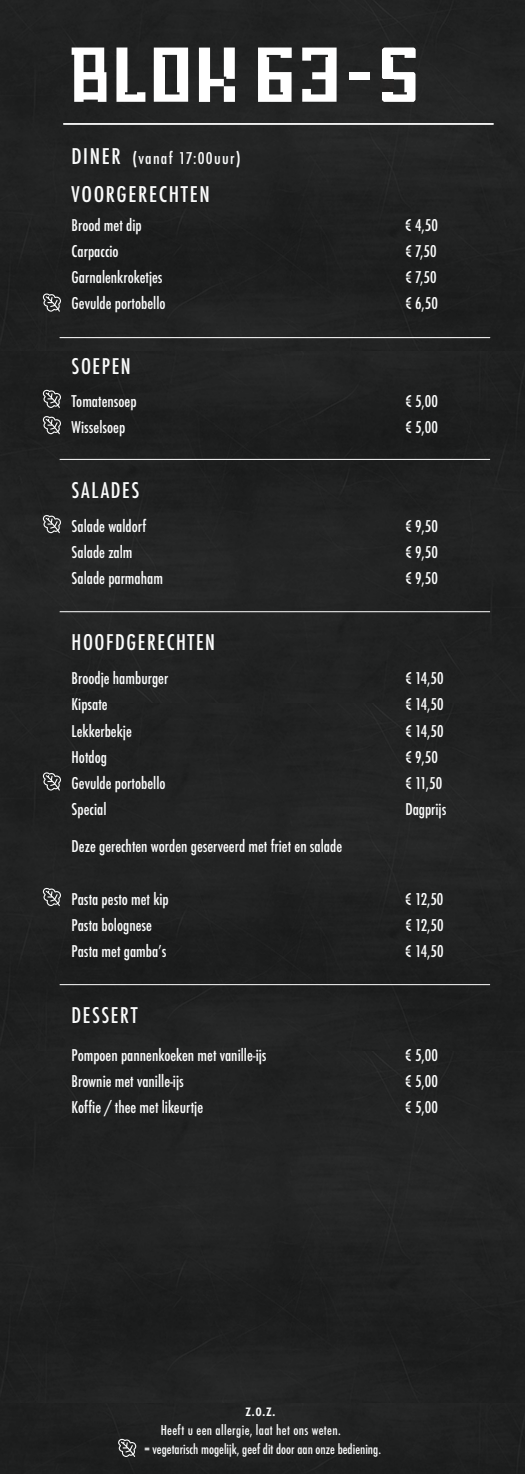
<style>
.page{position:relative;width:525px;height:1474px;background:#fff}
.page>*{position:absolute;margin:0;border:0;box-sizing:border-box;transform-origin:0 0}
.t1{font:500 condensed 21px "Futura";letter-spacing:.075em;color:#fafbfb}
.t2{font:500 condensed 21px "Futura";letter-spacing:.075em;color:#fafbfb;scale:1.05 1}
.t3{font:500 condensed 16.62px "Futura";color:#fafbfb}
.t4{font:500 condensed 15.75px "Futura";color:#fdfefe}
.t5{font:500 condensed 15.75px "Futura";letter-spacing:.075em;color:#fafbfb;scale:1.05 1}
.t6{font:500 condensed 13.12px "Futura";letter-spacing:.025em;color:#fafbfb}
.t7{font:500 condensed 12.95px "Futura";color:#fdfefe}
.s1{font-size:21px}
</style>
<div class="page">
<div style="left:0;top:0;width:525px;height:1051px;background:#212222"></div>
<div style="left:0;top:1051px;width:525px;height:422px;background:#212222"></div>
<hr style="left:63px;top:123px;width:431px;height:2px;background:#fff">
<svg style="left:258px;top:48px;width:34px;height:54px"></svg>
<svg style="left:199px;top:48px;width:36px;height:54px"></svg>
<svg style="left:116px;top:47px;width:29px;height:55px"></svg>
<svg style="left:72px;top:48px;width:34px;height:54px"></svg>
<svg style="left:154px;top:48px;width:34px;height:54px"></svg>
<svg style="left:302px;top:48px;width:35px;height:54px"></svg>
<svg style="left:378px;top:44px;width:41px;height:62px"></svg>
<div style="left:349px;top:72px;width:21px;height:7px;background:#fff"></div>
<hr style="left:60px;top:337px;width:430px;height:1px;background:#fff">
<svg style="left:43px;top:888px;width:18px;height:18px"></svg>
<hr style="left:60px;top:459px;width:430px;height:1px;background:#fff">
<hr style="left:60px;top:611px;width:430px;height:1px;background:#fff">
<hr style="left:60px;top:984px;width:430px;height:1px;background:#fff">
<svg style="left:118px;top:1438px;width:18px;height:18px"></svg>
<svg style="left:43px;top:293px;width:18px;height:19px"></svg>
<svg style="left:43px;top:515px;width:18px;height:18px"></svg>
<svg style="left:43px;top:390px;width:18px;height:18px"></svg>
<svg style="left:43px;top:416px;width:18px;height:18px"></svg>
<svg style="left:43px;top:772px;width:18px;height:18px"></svg>
<p class="t5" style="left:71px;top:148px;width:163px"><span class="s1">DINER</span> (vanaf 17:00uur)</p>
<h1 class="t2" style="left:72px;top:180px;width:133px">VOORGERECHTEN</h1>
<p class="t4" style="left:72px;top:214px;width:72px">Brood met dip</p>
<p class="t4" style="left:405px;top:214px;width:34px">€ 4,50</p>
<p class="t4" style="left:72px;top:241px;width:49px">Carpaccio</p>
<p class="t4" style="left:405px;top:241px;width:33px">€ 7,50</p>
<p class="t4" style="left:72px;top:267px;width:92px">Garnalenkroketjes</p>
<p class="t4" style="left:405px;top:267px;width:33px">€ 7,50</p>
<p class="t4" style="left:72px;top:293px;width:95px">Gevulde portobello</p>
<p class="t4" style="left:405px;top:293px;width:34px">€ 6,50</p>
<h1 class="t1" style="left:72px;top:353px;width:61px">SOEPEN</h1>
<p class="t4" style="left:72px;top:390px;width:66px">Tomatensoep</p>
<p class="t4" style="left:405px;top:390px;width:34px">€ 5,00</p>
<p class="t4" style="left:72px;top:417px;width:55px">Wisselsoep</p>
<p class="t4" style="left:405px;top:417px;width:34px">€ 5,00</p>
<h1 class="t1" style="left:72px;top:476px;width:69px">SALADES</h1>
<p class="t4" style="left:72px;top:516px;width:76px">Salade waldorf</p>
<p class="t4" style="left:405px;top:516px;width:34px">€ 9,50</p>
<p class="t4" style="left:72px;top:542px;width:63px">Salade zalm</p>
<p class="t4" style="left:405px;top:542px;width:34px">€ 9,50</p>
<p class="t4" style="left:72px;top:568px;width:93px">Salade parmaham</p>
<p class="t4" style="left:405px;top:568px;width:34px">€ 9,50</p>
<h1 class="t1" style="left:72px;top:628px;width:145px">HOOFDGERECHTEN</h1>
<p class="t4" style="left:72px;top:668px;width:98px">Broodje hamburger</p>
<p class="t4" style="left:405px;top:668px;width:40px">€ 14,50</p>
<p class="t4" style="left:72px;top:694px;width:38px">Kipsate</p>
<p class="t4" style="left:405px;top:694px;width:40px">€ 14,50</p>
<p class="t4" style="left:72px;top:720px;width:62px">Lekkerbekje</p>
<p class="t4" style="left:405px;top:720px;width:40px">€ 14,50</p>
<p class="t4" style="left:72px;top:747px;width:37px">Hotdog</p>
<p class="t4" style="left:405px;top:747px;width:34px">€ 9,50</p>
<p class="t4" style="left:72px;top:773px;width:95px">Gevulde portobello</p>
<p class="t4" style="left:405px;top:773px;width:38px">€ 11,50</p>
<p class="t4" style="left:72px;top:799px;width:36px">Special</p>
<p class="t4" style="left:405px;top:799px;width:43px">Dagprijs</p>
<p class="t4" style="left:72px;top:836px;width:272px">Deze gerechten worden geserveerd met friet en salade</p>
<p class="t4" style="left:72px;top:888px;width:99px">Pasta pesto met kip</p>
<p class="t4" style="left:405px;top:888px;width:40px">€ 12,50</p>
<p class="t4" style="left:72px;top:915px;width:82px">Pasta bolognese</p>
<p class="t4" style="left:405px;top:915px;width:40px">€ 12,50</p>
<p class="t4" style="left:72px;top:941px;width:96px">Pasta met gambaʼs</p>
<p class="t4" style="left:405px;top:941px;width:40px">€ 14,50</p>
<h1 class="t1" style="left:72px;top:1001px;width:68px">DESSERT</h1>
<p class="t4" style="left:72px;top:1044px;width:196px">Pompoen pannenkoeken met vanille-ijs</p>
<p class="t4" style="left:405px;top:1044px;width:34px">€ 5,00</p>
<p class="t4" style="left:72px;top:1070px;width:114px">Brownie met vanille-ijs</p>
<p class="t4" style="left:405px;top:1070px;width:34px">€ 5,00</p>
<p class="t4" style="left:72px;top:1097px;width:133px">Koffie / thee met likeurtje</p>
<p class="t4" style="left:405px;top:1097px;width:34px">€ 5,00</p>
<p class="t3" style="left:245px;top:1399px;width:32px">z.o.z.</p>
<p class="t6" style="left:161px;top:1422px;width:182px">Heeft u een allergie, laat het ons weten.</p>
<p class="t7" style="left:145px;top:1441px;width:238px">= vegetarisch mogelijk, geef dit door aan onze bediening.</p>
</div>
